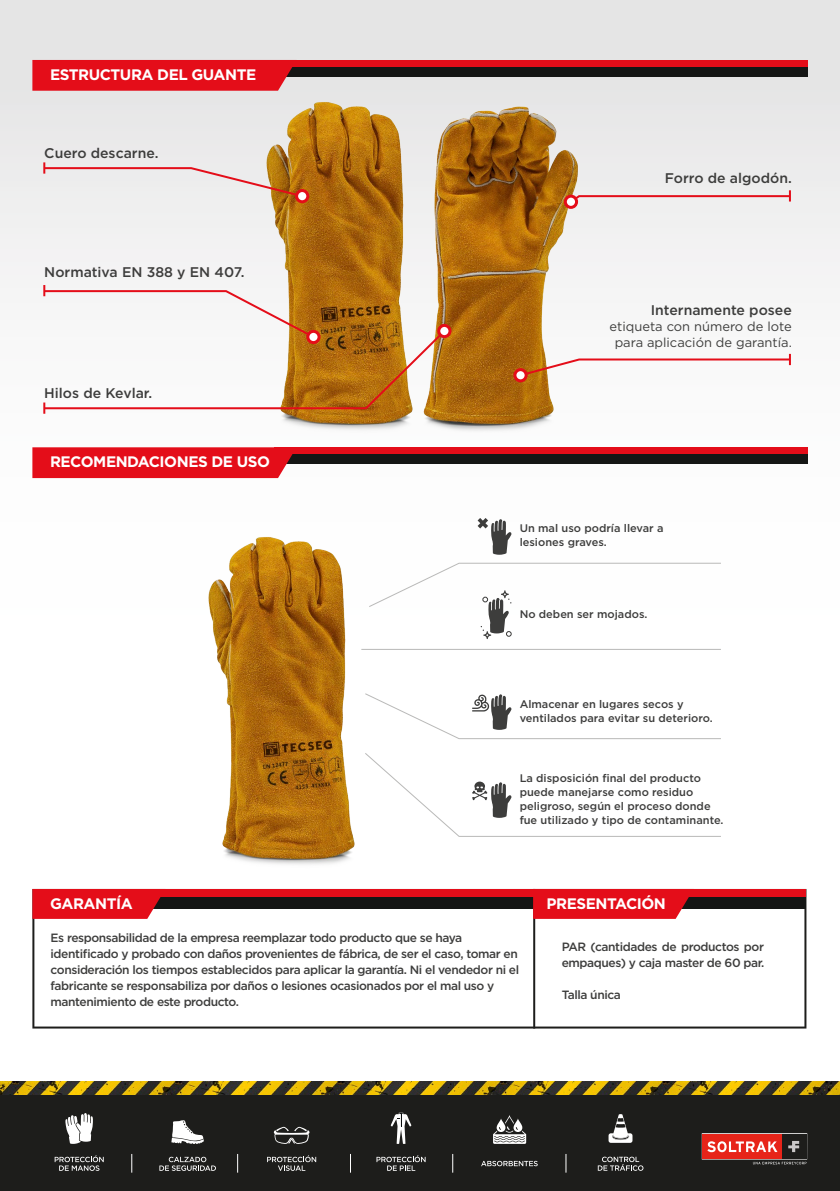
<style>
.page{position:relative;width:840px;height:1191px;background:#fff}
.page>*{position:absolute;margin:0;border:0;box-sizing:border-box;transform-origin:0 0}
.t1{font:700 15.2px "Gotham";letter-spacing:-.03em;color:#fff}
.t2{font:500 14px "Gotham";color:#3d3d3c}
.t3{font:13px/15.6px "Gotham";color:#3d3d3c;text-align:center}
.t4{font:500 12px/16px "Gotham";letter-spacing:-.035em;color:#3d3d3c}
.t5{font:500 11px/14px "Gotham";color:#3d3d3c}
</style>
<div class="page">
<div style="left:0;top:0;width:839px;height:640px;background:linear-gradient(to bottom,#e4e4e4,#fff)"></div>
<svg style="left:32px;top:908px;width:774px;height:120px"></svg>
<hr style="left:533px;top:889px;width:2px;height:139px;background:#1d1d1b">
<div style="left:152px;top:889px;width:381px;height:8px;background:#e40d19"></div>
<div style="left:152px;top:897px;width:381px;height:11px;background:#151615"></div>
<svg style="left:32px;top:889px;width:133px;height:30px;background:#df1722"></svg>
<div style="left:655px;top:889px;width:151px;height:8px;background:#e40d19"></div>
<div style="left:655px;top:897px;width:151px;height:11px;background:#151615"></div>
<svg style="left:533px;top:889px;width:160px;height:30px;background:#e01520"></svg>
<div style="left:274px;top:60px;width:532px;height:7px;background:#e40d19"></div>
<div style="left:274px;top:67px;width:532px;height:10px;background:#151615"></div>
<div style="left:32px;top:60px;width:264px;height:31px;background:#e40d19"></div>
<div style="left:274px;top:447px;width:532px;height:7px;background:#e40d19"></div>
<div style="left:274px;top:454px;width:532px;height:10px;background:#151615"></div>
<div style="left:32px;top:447px;width:264px;height:31px;background:#e40d19"></div>
<hr style="left:361px;top:649px;width:359px;height:1px;background:#b9b9b8">
<div style="left:0;top:1085px;width:839px;height:106px;background:#1d1d1b"></div>
<svg style="left:55px;top:1155px;width:49px;height:15px"></svg>
<svg style="left:65px;top:1113px;width:28px;height:30px"></svg>
<svg style="left:159px;top:1156px;width:57px;height:14px"></svg>
<svg style="left:171px;top:1120px;width:33px;height:23px"></svg>
<svg style="left:376px;top:1155px;width:49px;height:15px"></svg>
<svg style="left:390px;top:1112px;width:21px;height:31px"></svg>
<svg style="left:597px;top:1156px;width:46px;height:14px"></svg>
<svg style="left:608px;top:1114px;width:24px;height:28px"></svg>
<svg style="left:267px;top:1155px;width:49px;height:15px"></svg>
<svg style="left:273px;top:1126px;width:36px;height:18px"></svg>
<svg style="left:131px;top:1154px;width:1px;height:18px"></svg>
<svg style="left:237px;top:1154px;width:1px;height:18px"></svg>
<svg style="left:350px;top:1154px;width:1px;height:18px"></svg>
<svg style="left:452px;top:1154px;width:1px;height:18px"></svg>
<svg style="left:565px;top:1154px;width:1px;height:18px"></svg>
<svg style="left:481px;top:1160px;width:56px;height:6px"></svg>
<svg style="left:493px;top:1115px;width:33px;height:28px"></svg>
<img style="left:0;top:1081px;width:839px;height:13px">
<svg style="left:701px;top:1133px;width:105px;height:31px"></svg>
<svg style="left:603px;top:190px;width:188px;height:14px"></svg>
<img style="left:239px;top:79px;width:364px;height:364px">
<img style="left:181px;top:513px;width:178px;height:352px">
<svg style="left:42px;top:162px;width:262px;height:37px;background:#e4d1c7"></svg>
<div style="left:296px;top:190px;width:11px;height:12px;background:#fff;border-radius:50%"></div>
<div style="left:295px;top:189px;width:14px;height:14px;border:3px solid #e40d19;border-radius:50%"></div>
<div style="left:565px;top:196px;width:11px;height:11px;background:#fff;border-radius:50%"></div>
<div style="left:563px;top:195px;width:14px;height:14px;border:3px solid #e40d19;border-radius:50%"></div>
<svg style="left:42px;top:285px;width:405px;height:129px"></svg>
<div style="left:438px;top:325px;width:11px;height:12px;background:#fff;border-radius:50%"></div>
<div style="left:437px;top:324px;width:14px;height:14px;border:3px solid #e40d19;border-radius:50%"></div>
<svg style="left:518px;top:354px;width:273px;height:24px"></svg>
<div style="left:514px;top:370px;width:12px;height:11px;background:#fff;border-radius:50%"></div>
<div style="left:513px;top:368px;width:14px;height:14px;border:3px solid #e40d19;border-radius:50%"></div>
<svg style="left:365px;top:693px;width:356px;height:46px"></svg>
<svg style="left:368px;top:562px;width:353px;height:77px"></svg>
<svg style="left:365px;top:753px;width:356px;height:84px"></svg>
<svg style="left:477px;top:518px;width:34px;height:37px"></svg>
<p class="t1" style="left:50px;top:64px;width:208px">ESTRUCTURA DEL GUANTE</p>
<p class="t2" style="left:44px;top:144px;width:116px">Cuero descarne.</p>
<p class="t2" style="left:44px;top:263px;width:202px">Normativa EN 388 y EN 407.</p>
<p class="t2" style="left:44px;top:384px;width:109px">Hilos de Kevlar.</p>
<p class="t1" style="left:50px;top:451px;width:221px">RECOMENDACIONES DE USO</p>
<p class="t2" style="left:664px;top:169px;width:128px">Forro de algodón.</p>
<p class="t2" style="left:650px;top:301px;width:142px">Internamente posee</p>
<p class="t3" style="left:609px;top:318px;width:184px">etiqueta con número de lote para aplicación de garantía.</p>
<p class="t5" style="left:519px;top:521px;width:145px">Un mal uso podría llevar a lesiones graves.</p>
<p class="t5" style="left:519px;top:607px;width:129px">No deben ser mojados.</p>
<p class="t5" style="left:519px;top:697px;width:194px">Almacenar en lugares secos y ventilados para evitar su deterioro.</p>
<p class="t5" style="left:519px;top:771px;width:205px">La disposición final del producto puede manejarse como residuo peligroso, según el proceso donde fue utilizado y tipo de contaminante.</p>
<p class="t1" style="left:50px;top:893px;width:84px">GARANTÍA</p>
<p class="t1" style="left:546px;top:893px;width:121px">PRESENTACIÓN</p>
<p class="t4" style="left:51px;top:929px;width:470px">Es responsabilidad de la empresa reemplazar todo producto que se haya identificado y probado con daños provenientes de fábrica, de ser el caso, tomar en consideración los tiempos establecidos para aplicar la garantía. Ni el vendedor ni el fabricante se responsabiliza por daños o lesiones ocasionados por el mal uso y mantenimiento de este producto.</p>
<p class="t4" style="left:561px;top:939px;width:204px">PAR (cantidades de productos por empaques) y caja master de 60 par.</p>
<p class="t4" style="left:561px;top:987px;width:61px">Talla única</p>
</div>
